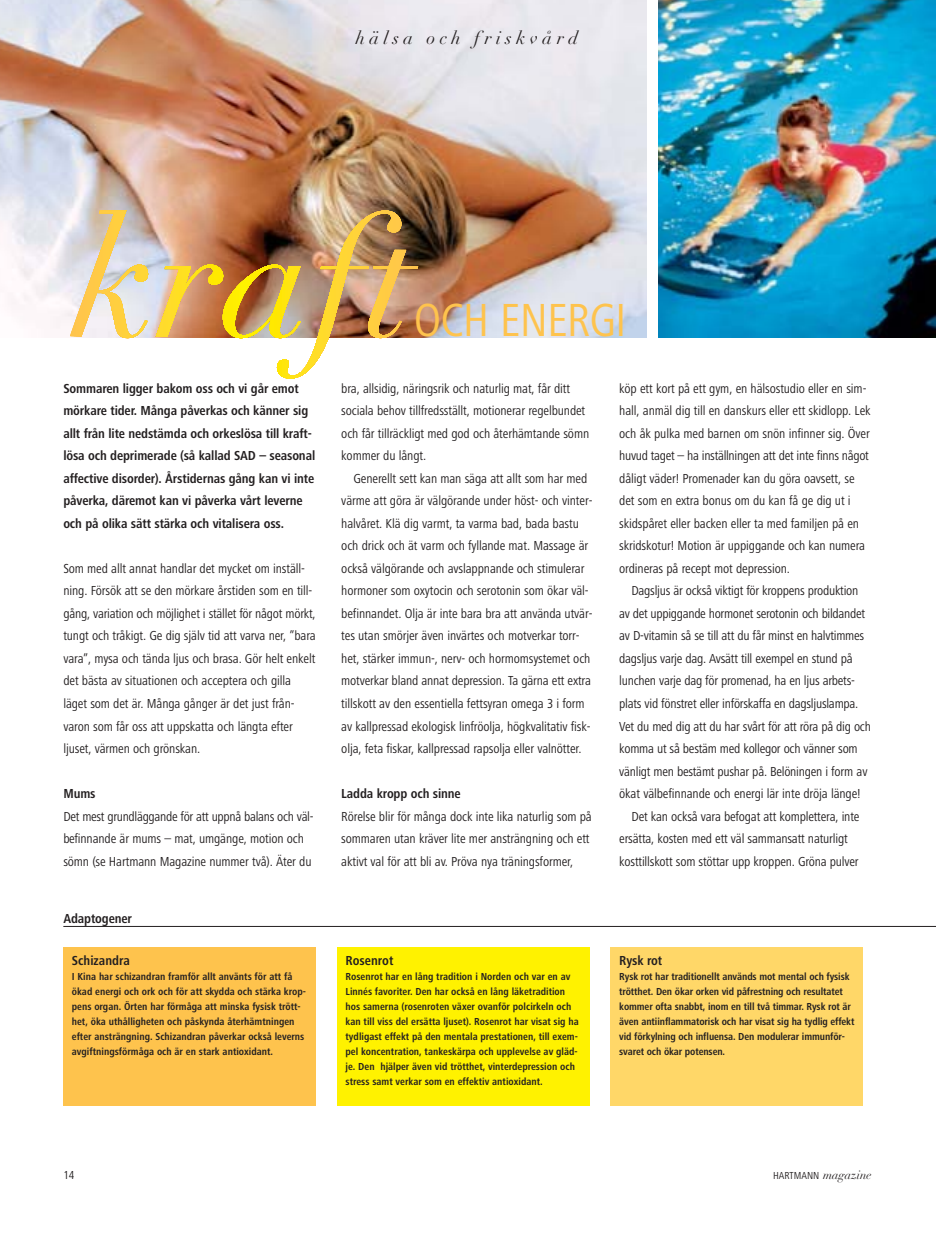
<style>
.page{position:relative;width:936px;height:1234px;background:#fff}
.page>*{position:absolute;margin:0;border:0;box-sizing:border-box;transform-origin:0 0}
.t1{font:condensed 48px "Frutiger Next LT";letter-spacing:-.02em;color:#fec34d}
.t2{font:italic 18px "Didot LH";letter-spacing:.24em;color:#231f20}
.t3{font:condensed 13.5px/22.5px "Frutiger Next LT";letter-spacing:-.01em;color:#231f20}
.t4{font:700 condensed 13.5px/22.5px "Frutiger Next LT";letter-spacing:-.01em;color:#231f20}
.t5{font:condensed 12px "Frutiger Next LT";color:#231f20}
.t6{font:700 condensed 10.5px/15px "Frutiger Next LT";color:#231f20}
.t7{font:condensed 10.5px "Frutiger Next LT";color:#231f20}
.s1{font-family:"Didot LH";font-style:italic;font-stretch:normal;font-size:12px}
</style>
<div class="page">
<img style="left:0;top:0;width:935px;height:1106px">
<h2 class="t2" style="left:355px;top:30px;width:224px">hälsa och friskvård</h2>
<p class="t4" style="left:63px;top:378px;width:253px">Sommaren ligger bakom oss och vi går emot mörkare tider. Många påverkas och känner sig allt från lite nedstämda och orkeslösa till kraft&shy;lösa och deprimerade (så kallad SAD – seasonal affective disorder). Årstidernas gång kan vi inte påverka, däremot kan vi påverka vårt leverne och på olika sätt stärka och vitalisera oss.</p>
<p class="t3" style="left:63px;top:558px;width:254px">Som med allt annat handlar det mycket om inställ&shy;ning. Försök att se den mörkare årstiden som en till&shy;gång, variation och möjlighet i stället för något mörkt, tungt och tråkigt. Ge dig själv tid att varva ner, ”bara vara”, mysa och tända ljus och brasa. Gör helt enkelt det bästa av situationen och acceptera och gilla läget som det är. Många gånger är det just från&shy;varon som får oss att uppskatta och längta efter ljuset, värmen och grönskan.</p>
<p class="t4" style="left:63px;top:783px;width:34px">Mums</p>
<p class="t3" style="left:63px;top:805px;width:252px">Det mest grundläggande för att uppnå balans och väl&shy;befinnande är mums – mat, umgänge, motion och sömn (se Hartmann Magazine nummer två). Äter du</p>
<p class="t4" style="left:63px;top:908px;width:70px">Adaptogener</p>
<p class="t4" style="left:72px;top:949px;width:60px">Schizandra</p>
<p class="t6" style="left:72px;top:969px;width:236px">I Kina har schizandran framför allt använts för att få ökad energi och ork och för att skydda och stärka krop&shy;pens organ. Örten har förmåga att minska fysisk trött&shy;het, öka uthålligheten och påskynda återhämtningen efter ansträngning. Schizandran påverkar också leverns avgiftningsförmåga och är en stark antioxidant.</p>
<h1 class="t1" style="left:414px;top:302px;width:214px">OCH ENERGI</h1>
<p class="t3" style="left:341px;top:378px;width:249px">bra, allsidig, näringsrik och naturlig mat, får ditt sociala behov tillfredsställt, motionerar regelbundet och får tillräckligt med god och återhämtande sömn kommer du långt.</p>
<p class="t3" style="left:341px;top:468px;width:253px;text-indent:12px">Generellt sett kan man säga att allt som har med värme att göra är välgörande under höst- och vinter&shy;halvåret. Klä dig varmt, ta varma bad, bada bastu och drick och ät varm och fyllande mat. Massage är också välgörande och avslappnande och stimulerar hormoner som oxytocin och serotonin som ökar väl&shy;befinnandet. Olja är inte bara bra att använda utvär&shy;tes utan smörjer även invärtes och motverkar torr&shy;het, stärker immun-, nerv- och hormomsystemet och motverkar bland annat depression. Ta gärna ett extra tillskott av den essentiella fettsyran omega 3 i form av kallpressad ekologisk linfröolja, högkvalitativ fisk&shy;olja, feta fiskar, kallpressad rapsolja eller valnötter.</p>
<p class="t4" style="left:341px;top:783px;width:121px">Ladda kropp och sinne</p>
<p class="t3" style="left:341px;top:805px;width:252px">Rörelse blir för många dock inte lika naturlig som på sommaren utan kräver lite mer ansträngning och ett aktivt val för att bli av. Pröva nya träningsformer,</p>
<p class="t3" style="left:619px;top:378px;width:253px">köp ett kort på ett gym, en hälsostudio eller en sim&shy;hall, anmäl dig till en danskurs eller ett skidlopp. Lek och åk pulka med barnen om snön infinner sig. Över huvud taget – ha inställningen att det inte finns något dåligt väder! Promenader kan du göra oavsett, se det som en extra bonus om du kan få ge dig ut i skidspåret eller backen eller ta med familjen på en skridskotur! Motion är uppiggande och kan numera ordineras på recept mot depression.</p>
<p class="t3" style="left:631px;top:580px;width:228px">Dagsljus är också viktigt för kroppens produktion</p>
<p class="t3" style="left:619px;top:603px;width:247px">av det uppiggande hormonet serotonin och bildandet</p>
<p class="t3" style="left:619px;top:625px;width:246px">av D-vitamin så se till att du får minst en halvtimmes</p>
<p class="t3" style="left:619px;top:648px;width:235px">dagsljus varje dag. Avsätt till exempel en stund på</p>
<p class="t3" style="left:619px;top:670px;width:237px">lunchen varje dag för promenad, ha en ljus arbets-</p>
<p class="t3" style="left:619px;top:693px;width:240px">plats vid fönstret eller införskaffa en dagsljuslampa.</p>
<p class="t3" style="left:619px;top:715px;width:253px">Vet du med dig att du har svårt för att röra på dig och</p>
<p class="t3" style="left:619px;top:738px;width:240px">komma ut så bestäm med kollegor och vänner som</p>
<p class="t3" style="left:619px;top:760px;width:250px">vänligt men bestämt pushar på. Belöningen i form av</p>
<p class="t3" style="left:619px;top:783px;width:243px">ökat välbefinnande och energi lär inte dröja länge!</p>
<p class="t3" style="left:631px;top:805px;width:229px">Det kan också vara befogat att komplettera, inte</p>
<p class="t3" style="left:619px;top:828px;width:230px">ersätta, kosten med ett väl sammansatt naturligt</p>
<p class="t3" style="left:619px;top:850px;width:241px">kosttillskott som stöttar upp kroppen. Gröna pulver</p>
<p class="t4" style="left:345px;top:949px;width:49px">Rosenrot</p>
<p class="t6" style="left:345px;top:969px;width:235px">Rosenrot har en lång tradition i Norden och var en av Linnés favoriter. Den har också en lång läketradition hos samerna (rosenroten växer ovanför polcirkeln och kan till viss del ersätta ljuset). Rosenrot har visat sig ha tydligast effekt på den mentala prestationen, till exem&shy;pel koncentration, tankeskärpa och upplevelse av gläd&shy;je. Den hjälper även vid trötthet, vinterdepression och stress samt verkar som en effektiv antioxidant.</p>
<p class="t4" style="left:619px;top:949px;width:44px">Rysk rot</p>
<p class="t6" style="left:619px;top:969px;width:237px">Rysk rot har traditionellt används mot mental och fysisk trötthet. Den ökar orken vid påfrestning och resultatet kommer ofta snabbt, inom en till två timmar. Rysk rot är även antiinflammatorisk och har visat sig ha tydlig effekt vid förkylning och influensa. Den modulerar immunför&shy;svaret och ökar potensen.</p>
<p class="t5" style="left:63px;top:1169px;width:13px">14</p>
<p class="t7" style="left:773px;top:1171px;width:100px">HARTMANN <span class="s1">magazine</span></p>
</div>
